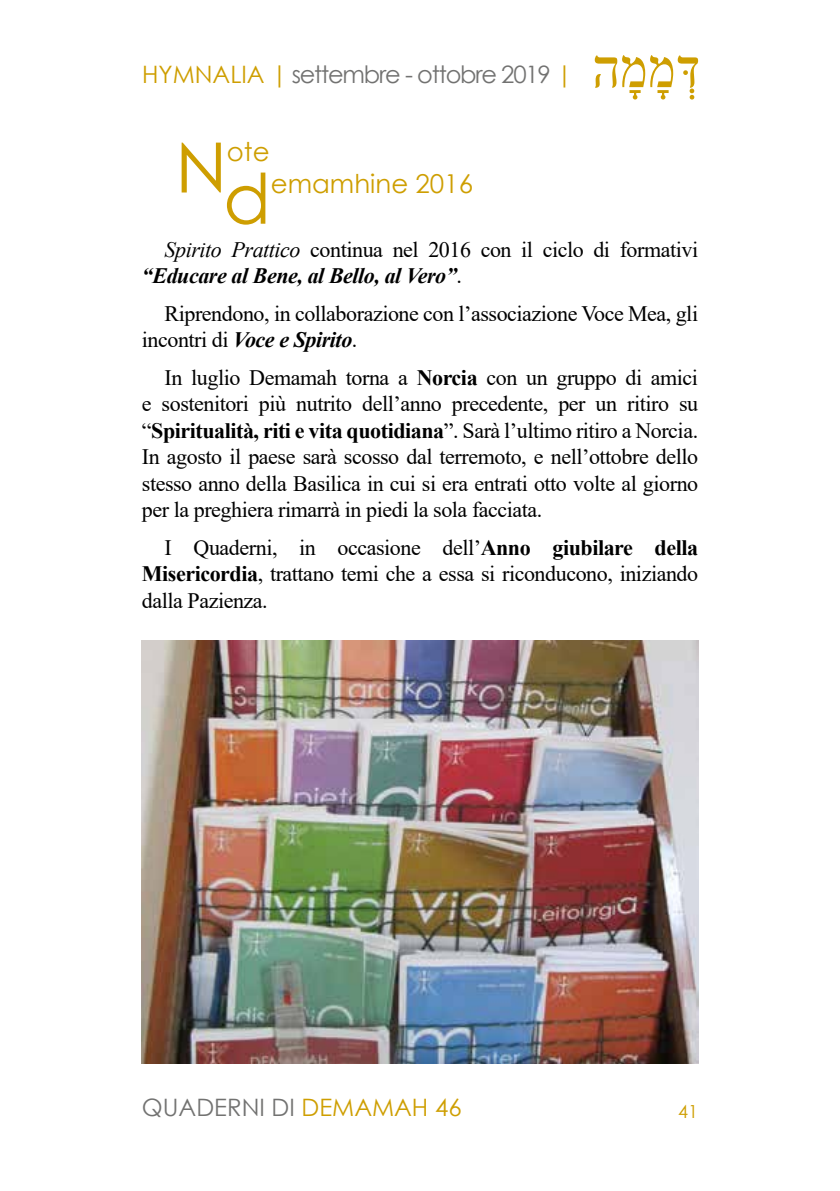
<style>
.page{position:relative;width:840px;height:1191px;background:#fff}
.page>*{position:absolute;margin:0;border:0;box-sizing:border-box;transform-origin:0 0}
.t1{font:69.4px "Century Gothic";color:#ce9e01}
.t2{font:26px "Century Gothic";color:#ce9e01}
.t3{font:24px "Century Gothic";letter-spacing:-.05em;color:#727271}
.t4{font:24px "Century Gothic";color:#727271}
.t5{font:22px/26.4px "Times New Roman";letter-spacing:-.02em;color:#000}
.t6{font:18px "Century Gothic";color:#ce9e01}
.s1{color:#ce9e01}
.s2{font-style:italic}
.s3{font-weight:700;font-style:italic}
.s4{font-weight:700}
</style>
<div class="page">
<img style="left:142px;top:641px;width:555px;height:422px">
<svg style="left:594px;top:55px;width:103px;height:45px"></svg>
<p class="t3" style="left:142px;top:58px;width:431px"><span class="s1">HYMNALIA |</span> settembre - ottobre 2019 <span class="s1">|</span></p>
<h1 class="t1" style="left:175px;top:119px;width:53px">N</h1>
<p class="t2" style="left:227px;top:134px;width:44px">ote</p>
<h1 class="t1" style="left:223px;top:150px;width:49px">d</h1>
<p class="t2" style="left:271px;top:165px;width:204px">emamhine 2016</p>
<p class="t5" style="left:142px;top:235px;width:557px;text-indent:23px"><span class="s2">Spirito Prattico</span> continua nel 2016 con il ciclo di formativi <span class="s3">“Educare al Bene, al Bello, al Vero”</span>.</p>
<p class="t5" style="left:142px;top:299px;width:557px;text-indent:23px">Riprendono, in collaborazione con l’associazione Voce Mea, gli incontri di <span class="s3">Voce e Spirito</span>.</p>
<p class="t5" style="left:142px;top:364px;width:557px;text-align:justify;text-indent:23px">In luglio Demamah torna a <span class="s4">Norcia</span> con un gruppo di amici e sostenitori più nutrito dell’anno precedente, per un ritiro su “<span class="s4">Spiritualità, riti e vita quotidiana</span>”. Sarà l’ultimo ritiro a Norcia.<br>In agosto il paese sarà scosso dal terremoto, e nell’ottobre dello stesso anno della Basilica in cui si era entrati otto volte al giorno per la preghiera rimarrà in piedi la sola facciata.</p>
<p class="t5" style="left:142px;top:533px;width:557px;text-align:justify;text-indent:23px">I Quaderni, in occasione dell’<span class="s4">Anno giubilare della Misericordia</span>, trattano temi che a essa si riconducono, iniziando dalla Pazienza.</p>
<p class="t4" style="left:142px;top:1090px;width:321px">QUADERNI DI <span class="s1">DEMAMAH 46</span></p>
<p class="t6" style="left:677px;top:1099px;width:21px">41</p>
</div>
